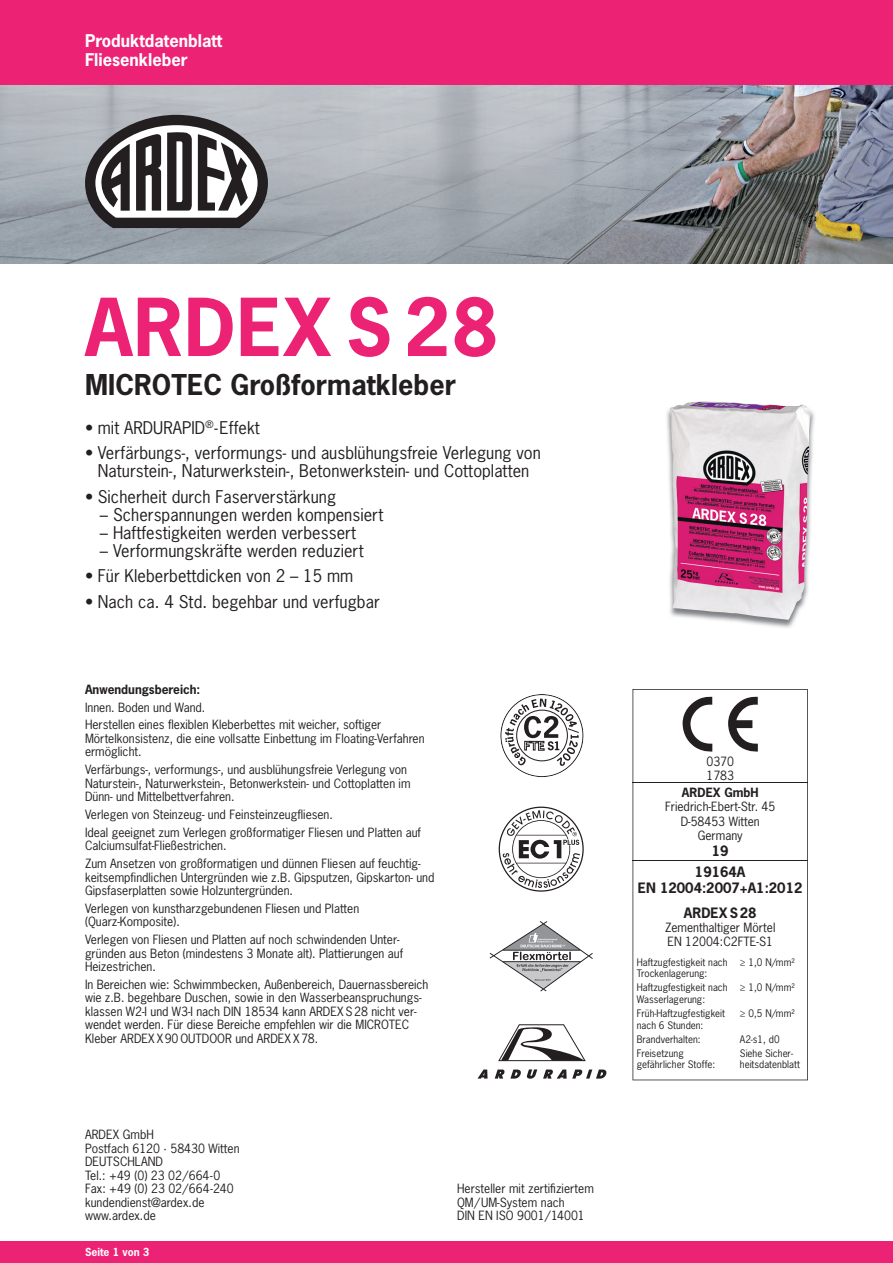
<style>
.page{position:relative;width:893px;height:1263px;background:#fff}
.page>*{position:absolute;margin:0;border:0;box-sizing:border-box;transform-origin:0 0}
.t1{font:700 75px "News Gothic Std";letter-spacing:.015em;color:#ec2275}
.t2{font:700 27px "News Gothic Std";letter-spacing:.005em;color:#231f20}
.t3{font:16.5px/18px "News Gothic Std";letter-spacing:.005em;color:#231f20;text-align:center}
.t4{font:700 16.5px/19.5px "News Gothic Std";color:#fff}
.t5{font:700 13.5px/20.4px "News Gothic Std";color:#231f20;text-align:center}
.t6{font:12px/13.5px "News Gothic Std";color:#231f20}
.t7{font:700 12px "News Gothic Std";color:#231f20}
.t8{font:700 10.5px "News Gothic Std";color:#fff}
.t9{font:9.75px/11.7px "News Gothic Std";color:#231f20}
</style>
<div class="page">
<div style="left:0;top:0;width:893px;height:85px;background:#ec2275"></div>
<div style="left:0;top:1242px;width:893px;height:21px;background:#ec2275"></div>
<img style="left:0;top:85px;width:893px;height:179px">
<img style="left:666px;top:409px;width:149px;height:219px">
<img style="left:670px;top:401px;width:141px;height:219px">
<svg style="left:85px;top:115px;width:183px;height:113px"></svg>
<svg style="left:499px;top:807px;width:85px;height:85px"></svg>
<svg style="left:632px;top:689px;width:176px;height:391px"></svg>
<svg style="left:683px;top:696px;width:29px;height:56px"></svg>
<svg style="left:728px;top:696px;width:30px;height:56px"></svg>
<hr style="left:632px;top:782px;width:176px;height:1px;background:#231f20">
<hr style="left:632px;top:860px;width:176px;height:1px;background:#231f20">
<svg style="left:543px;top:1069px;width:64px;height:9px"></svg>
<svg style="left:478px;top:1069px;width:10px;height:9px"></svg>
<svg style="left:495px;top:1069px;width:42px;height:10px"></svg>
<svg style="left:498px;top:1024px;width:88px;height:38px"></svg>
<svg style="left:489px;top:921px;width:104px;height:70px"></svg>
<div style="left:500px;top:694px;width:83px;height:83px;border:1px solid #231f20;border-radius:50%"></div>
<svg style="left:505px;top:698px;width:74px;height:68px"></svg>
<h3 class="t4" style="left:85px;top:31px;width:139px">Produktdatenblatt<br>Fliesenkleber</h3>
<h1 class="t1" style="left:85px;top:278px;width:415px">ARDEX S 28</h1>
<h2 class="t2" style="left:85px;top:367px;width:373px">MICROTEC Großformatkleber</h2>
<h3 class="t3" style="left:85px;top:418px;width:176px">• mit ARDURAPID<sup>®</sup>-Effekt</h3>
<h3 class="t3" style="left:85px;top:444px;width:457px">• Verfärbungs-, verformungs- und ausblühungsfreie Verlegung von<br>Naturstein-, Naturwerkstein-, Betonwerkstein- und Cottoplatten</h3>
<h3 class="t3" style="left:85px;top:487px;width:253px">• Sicherheit durch Faserverstärkung</h3>
<h3 class="t3" style="left:100px;top:505px;width:285px">– Scherspannungen werden kompensiert</h3>
<h3 class="t3" style="left:100px;top:523px;width:258px">– Haftfestigkeiten werden verbessert</h3>
<h3 class="t3" style="left:100px;top:541px;width:265px">– Verformungskräfte werden reduziert</h3>
<h3 class="t3" style="left:85px;top:567px;width:270px">• Für Kleberbettdicken von 2 – 15 mm</h3>
<h3 class="t3" style="left:85px;top:592px;width:296px">• Nach ca. 4 Std. begehbar und verfugbar</h3>
<p class="t7" style="left:85px;top:681px;width:117px">Anwendungsbereich:</p>
<p class="t6" style="left:85px;top:698px;width:298px;line-height:17.7px">Innen. Boden und Wand.<br>Herstellen eines flexiblen Kleberbettes mit weicher, softiger</p>
<p class="t6" style="left:85px;top:732px;width:341px">Mörtel konsistenz, die eine vollsatte Einbettung im Floating-Verfahren ermöglicht.</p>
<p class="t6" style="left:85px;top:763px;width:327px">Verfärbungs-, verformungs-, und ausblühungsfreie Verlegung von<br>Naturstein-, Naturwerkstein-, Betonwerkstein- und Cottoplatten im<br>Dünn- und Mittelbettverfahren.</p>
<p class="t6" style="left:85px;top:805px;width:337px;line-height:17.7px">Verlegen von Steinzeug- und Feinsteinzeugfliesen.<br>Ideal geeignet zum Verlegen großformatiger Fliesen und Platten auf</p>
<p class="t6" style="left:85px;top:837px;width:337px;line-height:17.7px">Calciumsulfat-Fließestrichen.<br>Zum Ansetzen von großformatigen und dünnen Fliesen auf feuchtig-</p>
<p class="t6" style="left:85px;top:870px;width:351px">keitsempfindlichen Untergründen wie z.B. Gipsputzen, Gipskarton- und<br>Gipsfaserplatten sowie Holzuntergründen.</p>
<p class="t6" style="left:85px;top:901px;width:276px">Verlegen von kunstharzgebundenen Fliesen und Platten (Quarz-Komposite).</p>
<p class="t6" style="left:85px;top:933px;width:320px">Verlegen von Fliesen und Platten auf noch schwindenden Unter&shy;gründen aus Beton (mindestens 3 Monate alt). Plattierungen auf<br>Heizestrichen.</p>
<p class="t6" style="left:85px;top:977px;width:345px">In Bereichen wie: Schwimmbecken, Außenbereich, Dauernassbereich wie z.B. begehbare Duschen, sowie in den Wasserbeanspruchungs&shy;klassen W2-I und W3-I nach DIN 18534 kann ARDEX S 28 nicht ver&shy;wendet werden. Für diese Bereiche empfehlen wir die MICROTEC Kleber ARDEX X 90 OUTDOOR und ARDEX X 78.</p>
<p class="t6" style="left:85px;top:1128px;width:156px">ARDEX GmbH<br>Postfach 6120 · 58430 Witten<br>DEUTSCHLAND<br>Tel.: +49 (0) 23 02/664-0<br>Fax: +49 (0) 23 02/664-240 kundendienst@ardex.de www.ardex.de</p>
<p class="t8" style="left:85px;top:1245px;width:66px">Seite 1 von 3</p>
<p class="t6" style="left:457px;top:1182px;width:138px">Hersteller mit zertifiziertem<br>QM/UM-System nach<br>DIN EN ISO 9001/14001</p>
<p class="t6" style="left:706px;top:754px;width:29px;line-height:14.4px">0370<br>1783</p>
<p class="t7" style="left:682px;top:784px;width:78px">ARDEX GmbH</p>
<p class="t6" style="left:665px;top:799px;width:112px;line-height:14.4px;text-align:center">Friedrich-Ebert-Str. 45<br>D-58453 Witten<br>Germany</p>
<p class="t5" style="left:695px;top:841px;width:52px">19<br>19164A</p>
<p class="t5" style="left:638px;top:875px;width:166px;line-height:24.8px">EN 12004:2007+A1:2012<br>ARDEX S 28</p>
<p class="t6" style="left:665px;top:920px;width:112px;line-height:14.4px">Zementhaltiger Mörtel<br>EN 12004:C2FTE-S1</p>
<p class="t9" style="left:637px;top:956px;width:92px">Haftzugfestigkeit nach<br>Trockenlagerung:</p>
<p class="t9" style="left:740px;top:956px;width:56px">≥ 1,0 N/mm²</p>
<p class="t9" style="left:637px;top:982px;width:92px">Haftzugfestigkeit nach<br>Wasserlagerung:</p>
<p class="t9" style="left:740px;top:982px;width:56px">≥ 1,0 N/mm²</p>
<p class="t9" style="left:637px;top:1007px;width:90px">Früh-Haftzugfestigkeit nach 6 Stunden:</p>
<p class="t9" style="left:740px;top:1007px;width:56px">≥ 0,5 N/mm²</p>
<p class="t9" style="left:637px;top:1033px;width:65px">Brandverhalten:</p>
<p class="t9" style="left:740px;top:1033px;width:41px">A2-s1, d0</p>
<p class="t9" style="left:637px;top:1047px;width:80px">Freisetzung gefährlicher Stoffe:</p>
<p class="t9" style="left:740px;top:1047px;width:62px">Siehe Sicher&shy;heitsdatenblatt</p>
</div>
